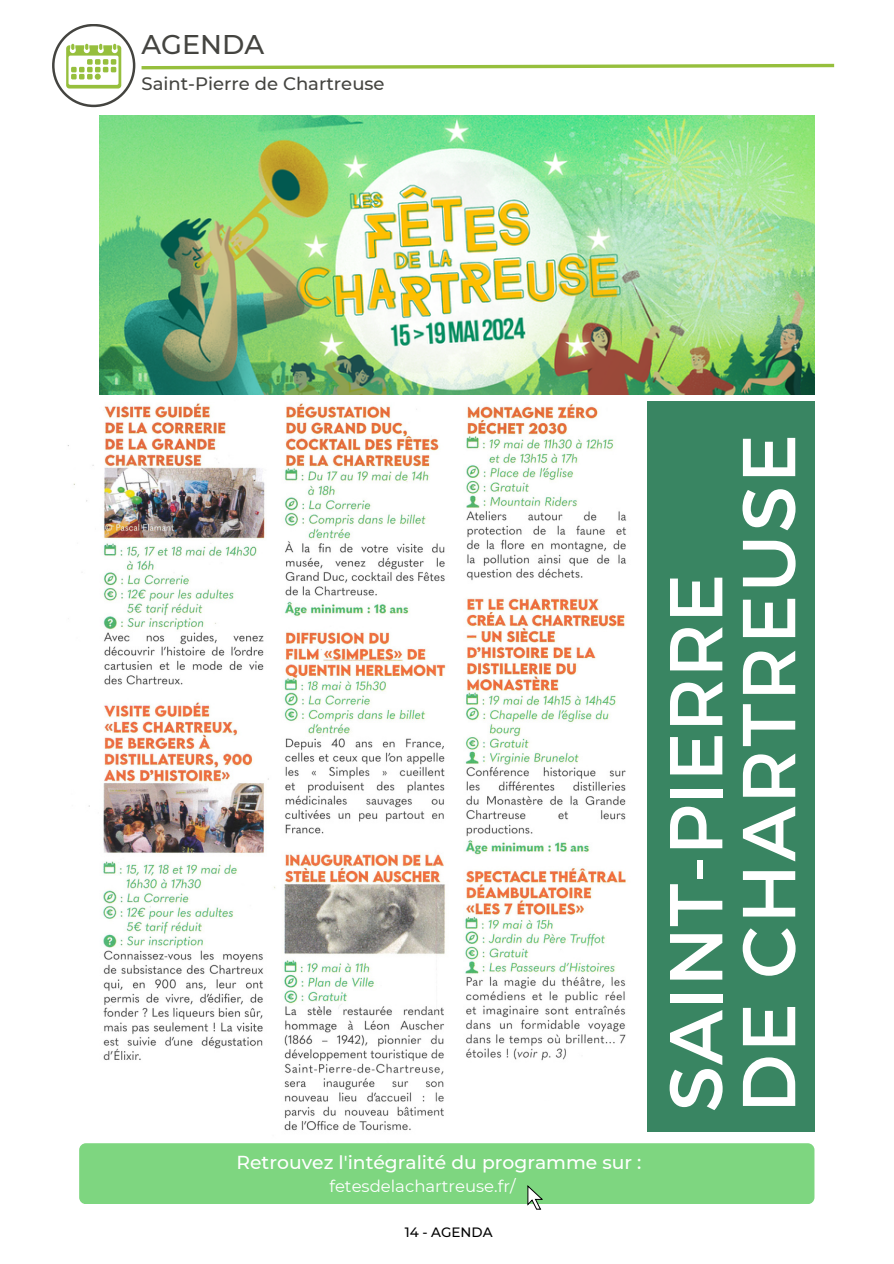
<style>
.page{position:relative;width:894px;height:1264px;background:#fff}
.page>*{position:absolute;margin:0;border:0;box-sizing:border-box;transform-origin:0 0}
.t1{font:74.7px/72.9px "Montserrat";letter-spacing:.035em;color:#fff}
.t2{font:500 27px "Montserrat";color:#444440}
.t3{font:500 18.75px "Montserrat";color:#fff}
.t4{font:500 18px "Montserrat";color:#444440}
.t5{font:16.5px "Montserrat";color:#fff}
.t6{font:500 13.5px "Montserrat";color:#000}
</style>
<div class="page">
<svg style="left:52px;top:24px;width:783px;height:83px"></svg>
<img style="left:100px;top:115px;width:714px;height:279px">
<img style="left:67px;top:402px;width:560px;height:729px">
<div style="left:647px;top:401px;width:167px;height:730px;background:#398562"></div>
<div style="left:498px;top:1100px;width:122px;height:49px;background:#fff"></div>
<div style="left:79px;top:1143px;width:735px;height:61px;background:#7ed680;border-radius:7px"></div>
<svg style="left:527px;top:1185px;width:15px;height:24px"></svg>
<h2 class="t2" style="left:141px;top:28px;width:124px">AGENDA</h2>
<p class="t4" style="left:141px;top:73px;width:244px">Saint-Pierre de Chartreuse</p>
<p class="t3" style="left:236px;top:1150px;width:406px">Retrouvez l'intégralité du programme sur :</p>
<p class="t5" style="left:329px;top:1176px;width:187px">fetesdelachartreuse.fr/</p>
<p class="t6" style="left:404px;top:1224px;width:89px">14 - AGENDA</p>
<h1 class="t1" style="left:655px;top:1112px;width:680px;rotate:-90deg">SAINT-PIERRE<br>DE CHARTREUSE</h1>
</div>
